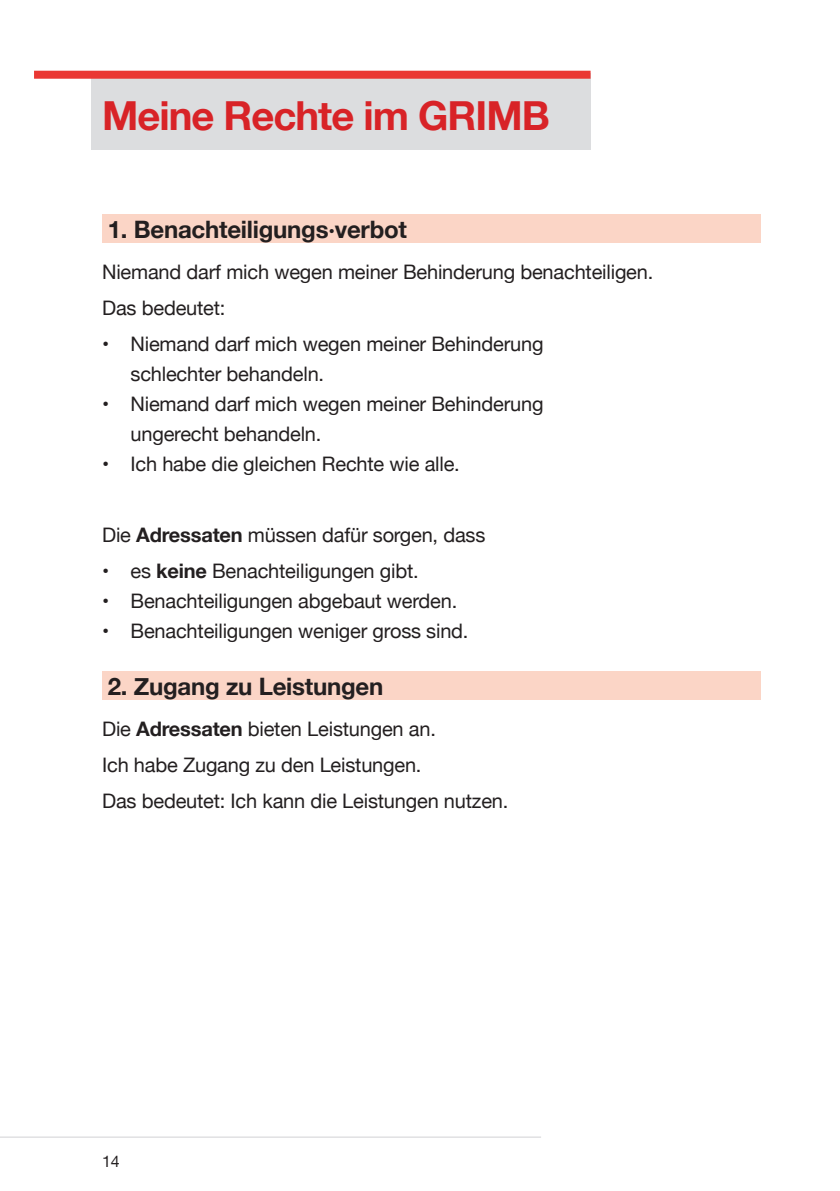
<style>
.page{position:relative;width:840px;height:1191px;background:#fff}
.page>*{position:absolute;margin:0;border:0;box-sizing:border-box;transform-origin:0 0}
.Titre_2{font:700 40px "Helvetica Neue";letter-spacing:-.025em;color:#d82327}
.titre_3_numéro{font:700 24px "Helvetica Neue";letter-spacing:-.01em;color:#231f20}
.paragraphe_texte_courant{font:20px/30px "Helvetica Neue";letter-spacing:-.01em;color:#231f20}
.t1{font:16px "Helvetica Neue";color:#231f20}
.s1{font-weight:700}
</style>
<div class="page">
<hr style="left:0;top:1136px;width:540px;height:1px;background:#d1d2d4">
<div style="left:91px;top:74px;width:499px;height:76px;background:#dcdddf"></div>
<div style="left:34px;top:71px;width:556px;height:8px;background:#ea3733"></div>
<div style="left:102px;top:214px;width:658px;height:29px;background:#fbd5c6"></div>
<div style="left:102px;top:671px;width:658px;height:29px;background:#fbd5c6"></div>
<h2 class="Titre_2" style="left:102px;top:84px;width:449px">Meine Rechte im GRIMB</h2>
<h3 class="titre_3_numéro" style="left:108px;top:210px;width:300px">1. Benachteiligungs·verbot</h3>
<p class="paragraphe_texte_courant" style="left:102px;top:258px;width:552px">Niemand darf mich wegen meiner Behinderung benachteiligen.</p>
<p class="paragraphe_texte_courant" style="left:102px;top:294px;width:125px">Das bedeutet:</p>
<p class="paragraphe_texte_courant" style="left:130px;top:330px;width:414px;text-indent:-28px">• Niemand darf mich wegen meiner Behinderung schlechter behandeln.</p>
<p class="paragraphe_texte_courant" style="left:130px;top:390px;width:414px;text-indent:-28px">• Niemand darf mich wegen meiner Behinderung ungerecht behandeln.</p>
<p class="paragraphe_texte_courant" style="left:102px;top:450px;width:359px">• Ich habe die gleichen Rechte wie alle.</p>
<p class="paragraphe_texte_courant" style="left:102px;top:521px;width:384px">Die <span class="s1">Adressaten</span> müssen dafür sorgen, dass</p>
<p class="paragraphe_texte_courant" style="left:102px;top:557px;width:318px">• es <span class="s1">keine</span> Benachteiligungen gibt.</p>
<p class="paragraphe_texte_courant" style="left:102px;top:587px;width:356px">• Benachteiligungen abgebaut werden.</p>
<p class="paragraphe_texte_courant" style="left:102px;top:617px;width:367px">• Benachteiligungen weniger gross sind.</p>
<h3 class="titre_3_numéro" style="left:108px;top:667px;width:277px">2. Zugang zu Leistungen</h3>
<p class="paragraphe_texte_courant" style="left:102px;top:715px;width:335px">Die <span class="s1">Adressaten</span> bieten Leistungen an.</p>
<p class="paragraphe_texte_courant" style="left:102px;top:751px;width:321px">Ich habe Zugang zu den Leistungen.</p>
<p class="paragraphe_texte_courant" style="left:102px;top:786px;width:407px">Das bedeutet: Ich kann die Leistungen nutzen.</p>
<p class="t1" style="left:102px;top:1149px;width:19px">14</p>
</div>
